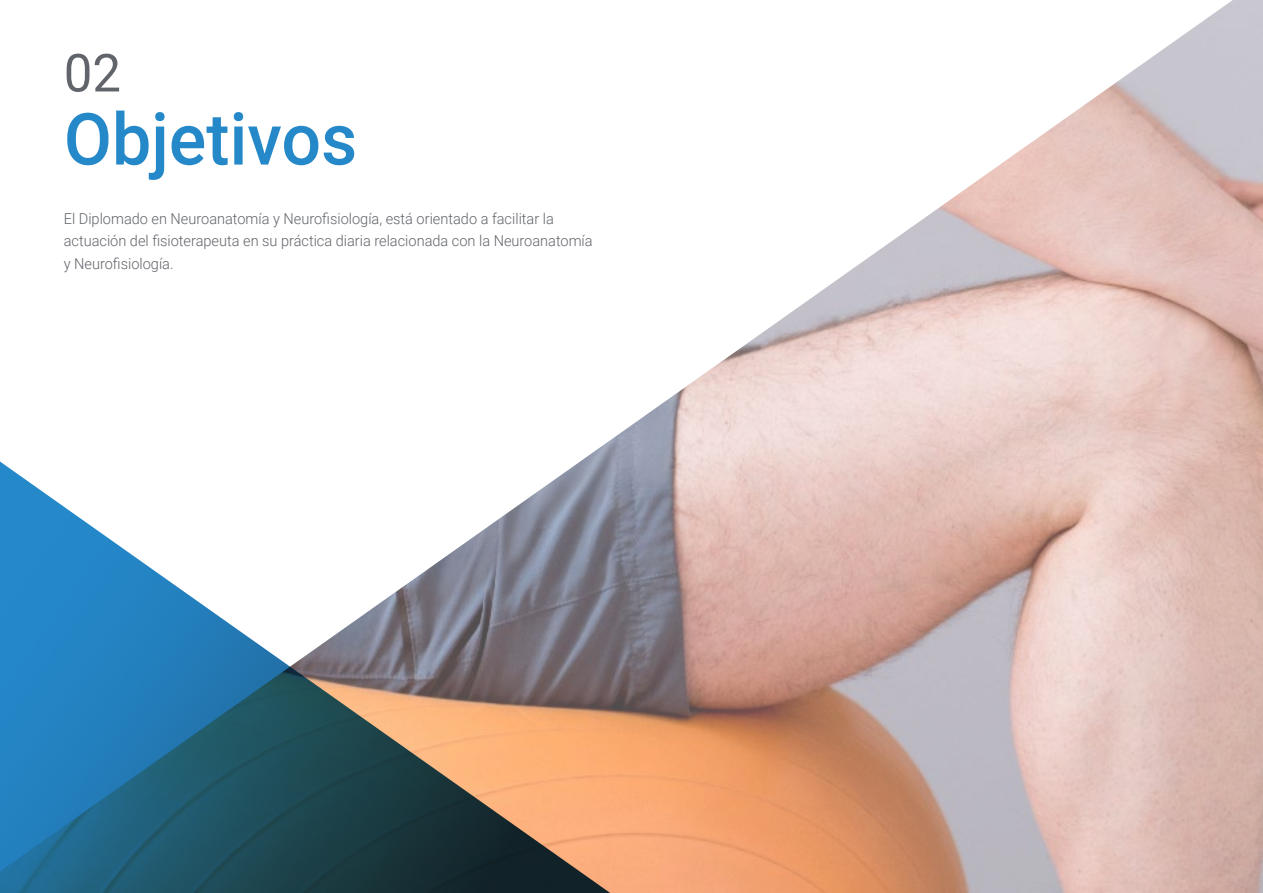
<style>
.page{position:relative;width:1263px;height:893px;background:#fff}
.page>*{position:absolute;margin:0;border:0;box-sizing:border-box;transform-origin:0 0}
.t1{font:500 72px "Roboto";color:#2488c9}
.t2{font:52.5px "Roboto";color:#61646a}
.t3{font:300 15px/22.5px "Roboto";color:#61646a}
</style>
<div class="page">
<img style="left:602px;top:0;width:661px;height:893px">
<svg style="left:0;top:446px;width:640px;height:447px"></svg>
<h2 class="t2" style="left:64px;top:36px;width:59px">02</h2>
<h1 class="t1" style="left:64px;top:89px;width:295px">Objetivos</h1>
<p class="t3" style="left:64px;top:207px;width:530px">El Diplomado en Neuroanatomía y Neurofisiología, está orientado a facilitar la actuación del fisioterapeuta en su práctica diaria relacionada con la Neuroanatomía y Neurofisiología.</p>
</div>
